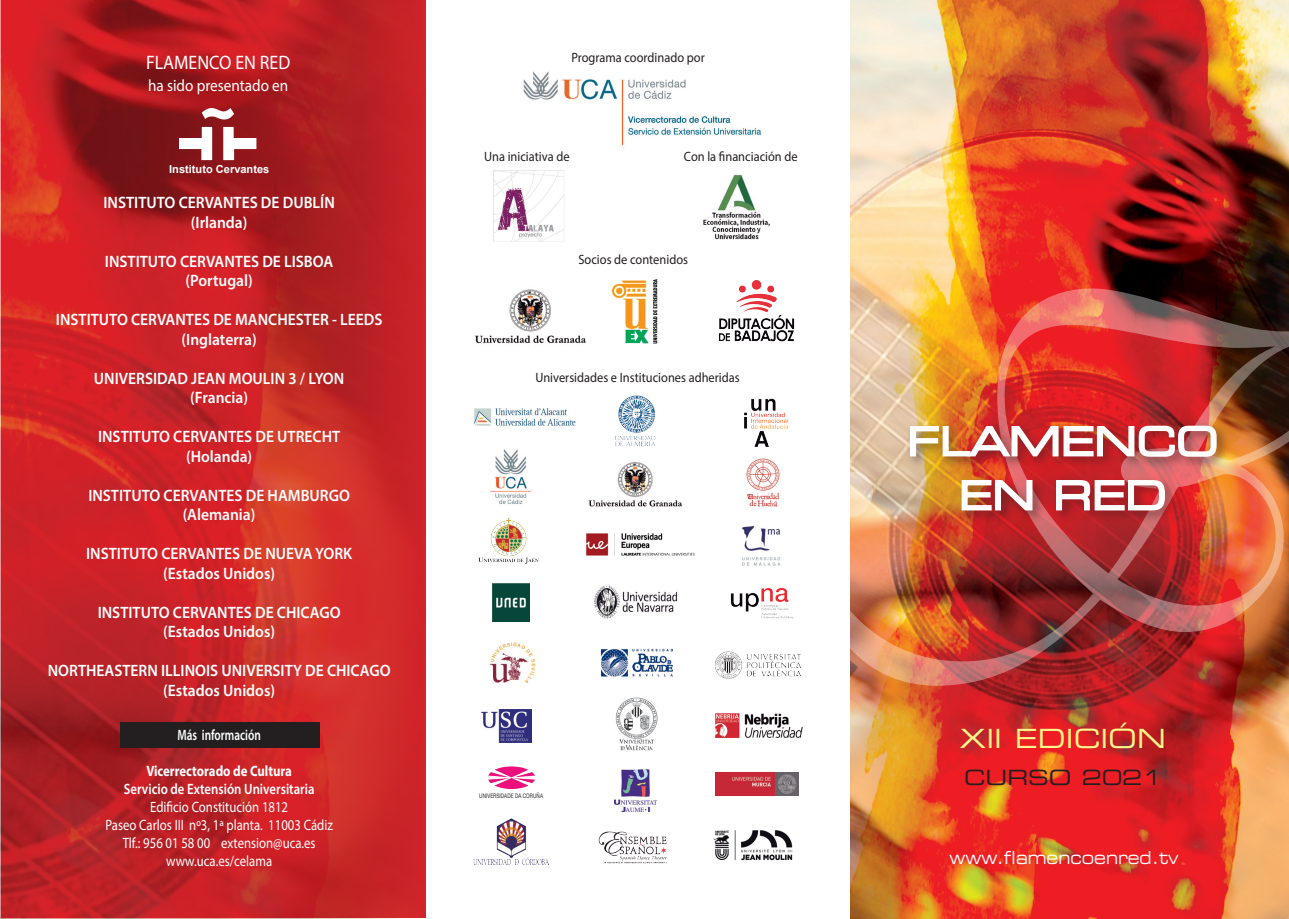
<style>
.page{position:relative;width:1289px;height:919px;background:#fff}
.page>*{position:absolute;margin:0;border:0;box-sizing:border-box;transform-origin:0 0}
.t1{font:38.85px "Eurostile Extended Two";color:#fff}
.t2{font:26.55px "Eurostile Extended Two";color:#fff689}
.t3{font:21px "Eurostile Extended Two";color:#231f20}
.t4{font:19.5px "Myriad Pro";color:#fff;scale:.92 1}
.t5{font:18px "Eurostile Extended Two";color:#fff;scale:.85 1}
.t6{font:600 16.5px "Myriad Pro";color:#fff;scale:.94 1}
.t7{font:16.5px "Myriad Pro";color:#fff;scale:.92 1}
.t8{font:15px "Myriad Pro";color:#fff;scale:.85 1}
.t9{font:600 15px "Myriad Pro";color:#fff;scale:.85 1}
.t10{font:700 15px "Myriad Pro";color:#fff;scale:.85 1}
.t11{font:600 15px "Myriad Pro";color:#fff;scale:.75 1}
.t12{font:13.5px "Myriad Pro";color:#231f20;scale:.92 1}
.t13{font:700 11.1px "Arial";color:#fff}
.t14{font:6.15px "Helvetica Neue";letter-spacing:.02em;color:#231f20;scale:.75 1}
</style>
<div class="page">
<img style="left:0;top:0;width:421px;height:918px">
<div style="left:120px;top:721px;width:200px;height:26px;background:#231f20"></div>
<img style="left:523px;top:71px;width:239px;height:75px">
<img style="left:493px;top:170px;width:72px;height:72px">
<img style="left:703px;top:175px;width:67px;height:65px">
<img style="left:475px;top:289px;width:111px;height:55px">
<img style="left:611px;top:279px;width:47px;height:65px">
<img style="left:719px;top:280px;width:76px;height:62px">
<img style="left:850px;top:0;width:438px;height:918px">
<img style="left:850px;top:288px;width:438px;height:397px">
<div style="left:905px;top:421px;width:325px;height:103px;background:#231f20;opacity:.37"></div>
<img style="left:908px;top:424px;width:309px;height:34px">
<svg style="left:960px;top:479px;width:73px;height:32px"></svg>
<svg style="left:1054px;top:479px;width:112px;height:32px"></svg>
<svg style="left:179px;top:127px;width:33px;height:33px"></svg>
<svg style="left:223px;top:127px;width:33px;height:33px"></svg>
<svg style="left:202px;top:108px;width:32px;height:11px"></svg>
<img style="left:474px;top:408px;width:102px;height:18px">
<img style="left:615px;top:395px;width:41px;height:52px">
<img style="left:744px;top:399px;width:45px;height:48px">
<img style="left:490px;top:449px;width:42px;height:55px">
<img style="left:588px;top:462px;width:94px;height:45px">
<img style="left:746px;top:458px;width:34px;height:49px">
<img style="left:478px;top:518px;width:60px;height:45px">
<img style="left:586px;top:533px;width:109px;height:23px">
<img style="left:742px;top:526px;width:39px;height:40px">
<img style="left:493px;top:584px;width:37px;height:37px">
<img style="left:594px;top:585px;width:84px;height:34px">
<img style="left:730px;top:588px;width:63px;height:31px">
<img style="left:489px;top:642px;width:46px;height:41px">
<img style="left:601px;top:648px;width:71px;height:29px">
<img style="left:714px;top:651px;width:87px;height:28px">
<img style="left:481px;top:709px;width:51px;height:33px">
<img style="left:615px;top:697px;width:43px;height:53px">
<img style="left:715px;top:713px;width:88px;height:24px">
<img style="left:488px;top:766px;width:46px;height:22px">
<img style="left:614px;top:769px;width:42px;height:42px">
<img style="left:715px;top:772px;width:83px;height:23px">
<img style="left:473px;top:818px;width:75px;height:46px">
<img style="left:598px;top:831px;width:69px;height:33px">
<img style="left:713px;top:830px;width:80px;height:31px">
<p class="t4" style="left:146px;top:50px;width:158px">FLAMENCO EN RED</p>
<p class="t7" style="left:148px;top:76px;width:154px">ha sido presentado en</p>
<p class="t13" style="left:169px;top:161px;width:102px">Instituto Cervantes</p>
<p class="t6" style="left:103px;top:192px;width:248px">INSTITUTO CERVANTES DE DUBLÍN</p>
<p class="t6" style="left:191px;top:211px;width:62px">(Irlanda)</p>
<p class="t6" style="left:105px;top:250px;width:245px">INSTITUTO CERVANTES DE LISBOA</p>
<p class="t6" style="left:185px;top:270px;width:73px">(Portugal)</p>
<p class="t6" style="left:56px;top:309px;width:349px">INSTITUTO CERVANTES DE MANCHESTER - LEEDS</p>
<p class="t6" style="left:181px;top:328px;width:81px">(Inglaterra)</p>
<p class="t6" style="left:94px;top:367px;width:268px">UNIVERSIDAD JEAN MOULIN 3 / LYON</p>
<p class="t6" style="left:190px;top:387px;width:63px">(Francia)</p>
<p class="t6" style="left:98px;top:426px;width:259px">INSTITUTO CERVANTES DE UTRECHT</p>
<p class="t6" style="left:186px;top:445px;width:72px">(Holanda)</p>
<p class="t6" style="left:88px;top:484px;width:280px">INSTITUTO CERVANTES DE HAMBURGO</p>
<p class="t6" style="left:183px;top:504px;width:79px">(Alemania)</p>
<p class="t6" style="left:86px;top:543px;width:284px">INSTITUTO CERVANTES DE NUEVA YORK</p>
<p class="t6" style="left:163px;top:562px;width:121px">(Estados Unidos)</p>
<p class="t6" style="left:98px;top:601px;width:260px">INSTITUTO CERVANTES DE CHICAGO</p>
<p class="t6" style="left:163px;top:621px;width:121px">(Estados Unidos)</p>
<p class="t6" style="left:48px;top:660px;width:366px">NORTHEASTERN ILLINOIS UNIVERSITY DE CHICAGO</p>
<p class="t6" style="left:163px;top:679px;width:121px">(Estados Unidos)</p>
<p class="t11" style="left:177px;top:725px;width:113px">Más información</p>
<p class="t10" style="left:146px;top:760px;width:173px">Vicerrectorado de Cultura</p>
<p class="t9" style="left:124px;top:779px;width:226px">Servicio de Extensión Universitaria</p>
<p class="t8" style="left:150px;top:797px;width:164px">Edificio Constitución 1812</p>
<p class="t8" style="left:105px;top:815px;width:269px">Paseo Carlos III nº3, 1ª planta. 11003 Cádiz</p>
<p class="t8" style="left:123px;top:833px;width:228px">Tlf.: 956 01 58 00 extension@uca.es</p>
<p class="t8" style="left:166px;top:851px;width:126px">www.uca.es/celama</p>
<p class="t12" style="left:571px;top:50px;width:146px">Programa coordinado por</p>
<p class="t12" style="left:484px;top:148px;width:94px">Una iniciativa de</p>
<p class="t12" style="left:684px;top:148px;width:125px">Con la financiación de</p>
<p class="t12" style="left:578px;top:251px;width:121px">Socios de contenidos</p>
<p class="t12" style="left:535px;top:369px;width:224px">Universidades e Instituciones adheridas</p>
<p class="t14" style="left:479px;top:791px;width:86px">UNIVERSIDADE DA CORUÑA</p>
<p class="t1" style="left:907px;top:415px;width:312px">FLAMENCO</p>
<p class="t1" style="left:958px;top:469px;width:209px">EN RED</p>
<p class="t2" style="left:959px;top:719px;width:208px">XII EDICIÓN</p>
<p class="t3" style="left:964px;top:763px;width:200px">CURSO 2021</p>
<p class="t5" style="left:949px;top:844px;width:271px">www.flamencoenred.tv</p>
</div>
